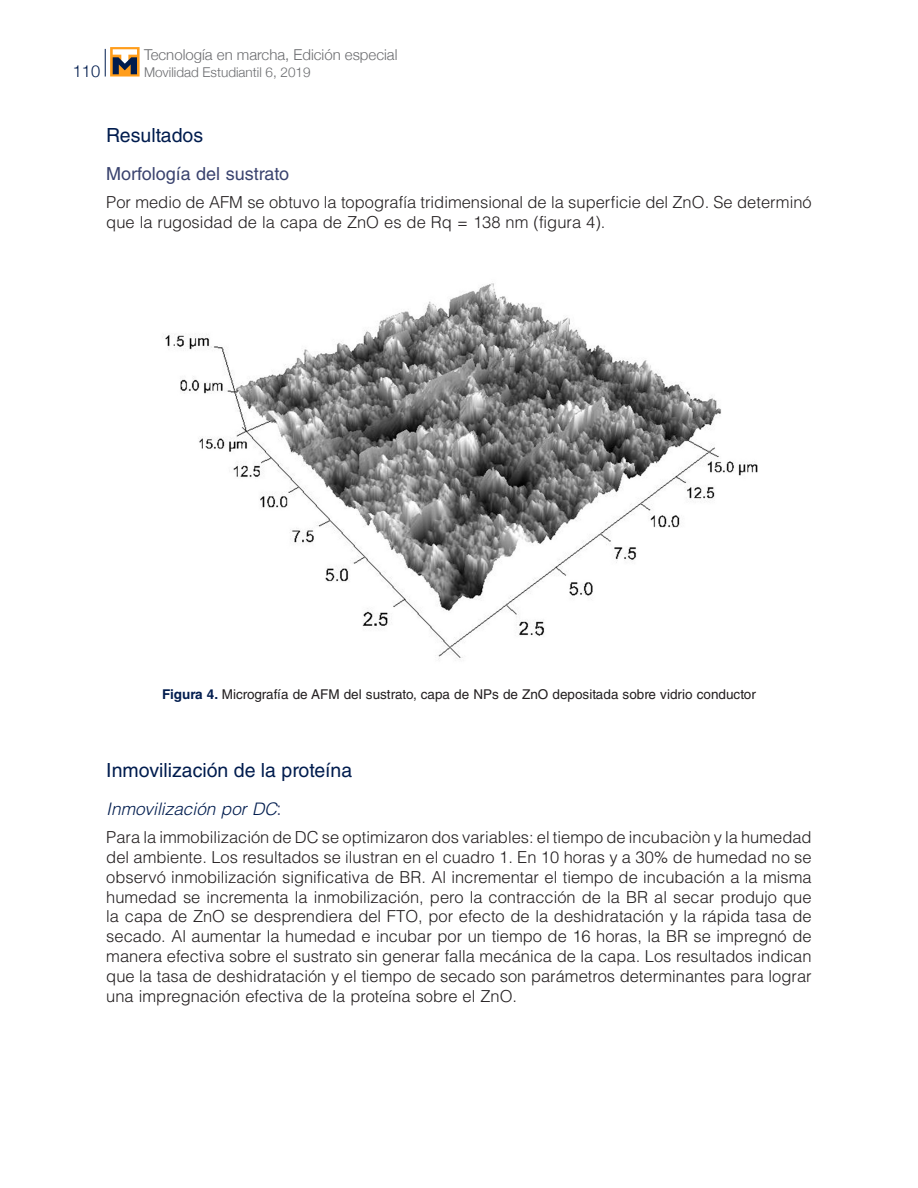
<style>
.page{position:relative;width:918px;height:1188px;background:#fff}
.page>*{position:absolute;margin:0;border:0;box-sizing:border-box;transform-origin:0 0}
._7subtitulo{font:19.5px "Helvetica LT Std";color:#001c4e}
._8subtitulo2{font:18px "Helvetica LT Std";color:#3a436f}
._8subtitulo3{font:italic 300 17.25px "Helvetica LT Std";color:#001c4e}
._6texto{font:300 16.5px/19.8px "Helvetica LT Std";color:#231f20}
.t1{font:300 16.5px "Helvetica Neue";color:#001c4e}
.t2{font:300 15px "Helvetica Neue";color:#6c6d70}
.titulofiguras{font:13.5px "Helvetica LT Std";color:#231f20}
.t3{font:300 13.5px "Helvetica Neue";color:#6c6d70}
.s1{font-weight:700;color:#001c4e}
.s2{font-weight:400;font-style:normal;font-stretch:condensed;color:#3a436f}
</style>
<div class="page">
<svg style="left:105px;top:49px;width:1px;height:28px"></svg>
<svg style="left:110px;top:47px;width:30px;height:30px"></svg>
<svg style="left:113px;top:49px;width:24px;height:25px"></svg>
<img style="left:163px;top:283px;width:595px;height:377px">
<p class="t2" style="left:144px;top:43px;width:255px">Tecnología en marcha, Edición especial</p>
<p class="t1" style="left:73px;top:57px;width:29px">110</p>
<p class="t3" style="left:144px;top:61px;width:168px">Movilidad Estudiantil 6, 2019</p>
<p class="_7subtitulo" style="left:106px;top:123px;width:98px">Resultados</p>
<p class="_8subtitulo2" style="left:106px;top:163px;width:185px">Morfología del sustrato</p>
<p class="_6texto" style="left:106px;top:193px;width:707px">Por medio de AFM se obtuvo la topografía tridimensional de la superficie del ZnO. Se determinó que la rugosidad de la capa de ZnO es de Rq = 138 nm (figura 4).</p>
<p class="titulofiguras" style="left:162px;top:687px;width:595px"><span class="s1">Figura 4.</span> Micrografía de AFM del sustrato, capa de NPs de ZnO depositada sobre vidrio conductor</p>
<p class="_7subtitulo" style="left:106px;top:759px;width:248px">Inmovilización de la proteína</p>
<p class="_8subtitulo3" style="left:106px;top:798px;width:176px">Inmovilización por DC<span class="s2">:</span></p>
<p class="_6texto" style="left:106px;top:827px;width:707px;text-align:justify">Para la immobilización de DC se optimizaron dos variables: el tiempo de incubaciòn y la humedad del ambiente. Los resultados se ilustran en el cuadro 1. En 10 horas y a 30% de humedad no se observó inmobilización significativa de BR. Al incrementar el tiempo de incubación a la misma humedad se incrementa la inmobilización, pero la contracción de la BR al secar produjo que la capa de ZnO se desprendiera del FTO, por efecto de la deshidratación y la rápida tasa de secado. Al aumentar la humedad e incubar por un tiempo de 16 horas, la BR se impregnó de manera efectiva sobre el sustrato sin generar falla mecánica de la capa. Los resultados indican que la tasa de deshidratación y el tiempo de secado son parámetros determinantes para lograr una impregnación efectiva de la proteína sobre el ZnO.</p>
</div>
